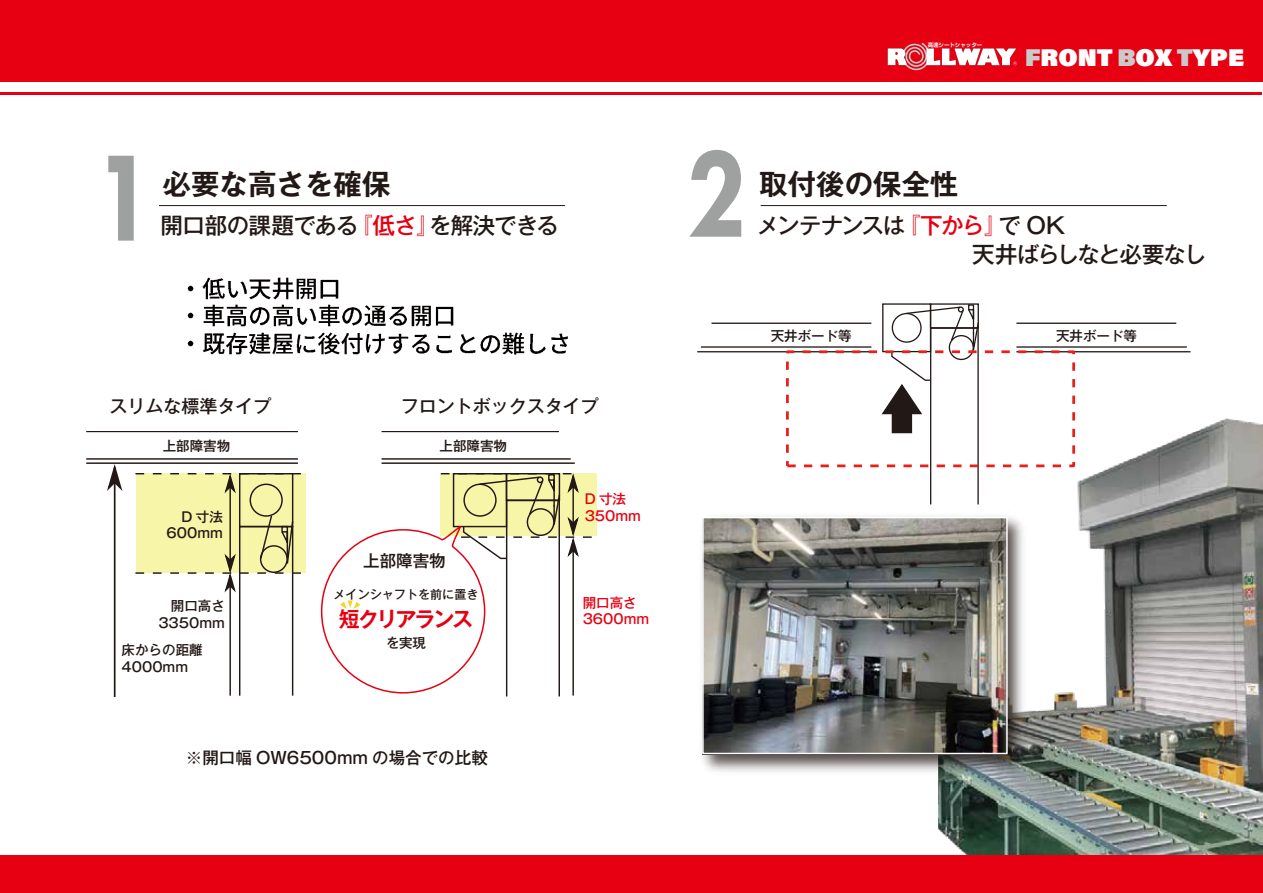
<style>
.page{position:relative;width:1263px;height:893px;background:#fff}
.page>*{position:absolute;margin:0;border:0;box-sizing:border-box;transform-origin:0 0}
.t1{font:800 127.35px "Futura PT";color:#9fa0a0;scale:.8 1}
.t2{font:700 28.5px "Gothic MB101 Pro De";color:#221815}
.t3{font:900 24.3px "Acumin Pro";color:#fff}
.t4{font:500 22.5px "Gothic MB101 Pro";letter-spacing:-.04em;color:#221815}
.t5{font:500 22.5px "Gothic MB101 Pro";letter-spacing:-.07em;color:#221815}
.t6{font:700 21px "Gothic MB101 Pro De";letter-spacing:-.1em;color:#e60012}
.t7{font:500 18px "Gothic MB101 Pro";color:#221815}
.t8{font:500 16.5px "Gothic MB101 Pro";color:#221815}
.t9{font:500 13.5px/16.5px "Gothic MB101 Pro";color:#221815;text-align:right}
.t10{font:500 13.5px/16.5px "Gothic MB101 Pro";color:#e60012}
.t11{font:500 12.15px "Gothic MB101 Pro";color:#221815}
.t12{font:700 5.4px "Shin Go Pro De";color:#fff}
.s1{color:#c9caca}
.s2{color:#e60012}
.s3{font-family:"Koz Go Pr 6 N";font-weight:400}
</style>
<div class="page">
<img style="left:938px;top:418px;width:325px;height:452px">
<div style="left:0;top:0;width:1263px;height:82px;background:#e60012"></div>
<hr style="left:0;top:93px;width:1261px;height:2px;background:#e60012">
<div style="left:0;top:855px;width:1262px;height:37px;background:#e60012"></div>
<img style="left:187px;top:277px;width:152px;height:21px">
<img style="left:187px;top:298px;width:267px;height:27px">
<img style="left:187px;top:325px;width:381px;height:30px">
<div style="left:136px;top:474px;width:170px;height:99px;background:#f7f5a8"></div>
<div style="left:239px;top:526px;width:54px;height:170px;border:1px solid #221815"></div>
<div style="left:239px;top:473px;width:54px;height:54px;border:1px solid #221815"></div>
<div style="left:250px;top:484px;width:33px;height:33px;border:1px solid #221815;border-radius:50%"></div>
<hr style="left:229px;top:476px;width:2px;height:95px;background:#221815">
<svg style="left:135px;top:473px;width:171px;height:23px"></svg>
<hr style="left:229px;top:575px;width:2px;height:121px;background:#221815">
<svg style="left:135px;top:514px;width:166px;height:81px"></svg>
<hr style="left:114px;top:467px;width:2px;height:230px;background:#221815">
<svg style="left:107px;top:464px;width:16px;height:30px"></svg>
<hr style="left:572px;top:540px;width:2px;height:156px;background:#221815">
<hr style="left:86px;top:462px;width:212px;height:2px;background:#221815">
<hr style="left:86px;top:458px;width:212px;height:2px;background:#221815">
<hr style="left:86px;top:431px;width:212px;height:1px;background:#221815">
<hr style="left:382px;top:462px;width:193px;height:2px;background:#221815">
<hr style="left:382px;top:458px;width:189px;height:2px;background:#221815">
<hr style="left:382px;top:431px;width:177px;height:1px;background:#221815">
<div style="left:930px;top:327px;width:49px;height:178px;border:1px solid #221815"></div>
<hr style="left:697px;top:351px;width:174px;height:1px;background:#221815">
<hr style="left:701px;top:346px;width:170px;height:2px;background:#221815">
<hr style="left:711px;top:323px;width:160px;height:1px;background:#221815">
<hr style="left:1016px;top:351px;width:174px;height:1px;background:#221815">
<hr style="left:1016px;top:346px;width:171px;height:2px;background:#221815">
<hr style="left:1016px;top:323px;width:160px;height:1px;background:#221815">
<svg style="left:881px;top:304px;width:98px;height:111px"></svg>
<div style="left:892px;top:413px;width:20px;height:20px;background:#221815"></div>
<div style="left:786px;top:350px;width:289px;height:117px;border:3px dashed #e7211a"></div>
<hr style="left:159px;top:205px;width:406px;height:1px;background:#221815">
<hr style="left:761px;top:205px;width:406px;height:1px;background:#221815">
<svg style="left:888px;top:43px;width:129px;height:27px"></svg>
<svg style="left:320px;top:473px;width:276px;height:221px"></svg>
<img style="left:702px;top:510px;width:328px;height:268px">
<img style="left:705px;top:520px;width:300px;height:231px">
<div style="left:702px;top:517px;width:306px;height:237px;border:2px solid #fff"></div>
<p class="t12" style="left:928px;top:40px;width:56px">高速シートシャッター</p>
<h3 class="t3" style="left:1025px;top:40px;width:221px"><span class="s1">F</span>RONT <span class="s1">B</span>OX <span class="s1">T</span>YPE</h3>
<h1 class="t1" style="left:94px;top:118px;width:78px">1</h1>
<h1 class="t1" style="left:687px;top:115px;width:78px">2</h1>
<h2 class="t2" style="left:163px;top:160px;width:229px">必要な高さを確保</h2>
<h3 class="t4" style="left:160px;top:207px;width:400px">開口部の課題である<span class="s2">『低さ』</span>を解決できる</h3>
<h2 class="t2" style="left:759px;top:160px;width:201px">取付後の保全性</h2>
<h3 class="t5" style="left:757px;top:207px;width:310px">メンテナンスは<span class="s2">『下から』</span>で OK</h3>
<h3 class="t4" style="left:972px;top:236px;width:235px">天井ばらしなと必要なし</h3>
<h3 class="t7" style="left:109px;top:391px;width:163px">スリムな標準タイプ</h3>
<h3 class="t7" style="left:401px;top:391px;width:199px">フロントボックスタイプ</h3>
<p class="t9" style="left:163px;top:435px;width:69px">上部障害物</p>
<p class="t9" style="left:167px;top:506px;width:58px">D 寸法<br>600mm</p>
<p class="t9" style="left:439px;top:435px;width:69px">上部障害物</p>
<p class="t8" style="left:363px;top:547px;width:84px">上部障害物</p>
<p class="t10" style="left:585px;top:489px;width:58px">D 寸法<br>350mm</p>
<p class="t11" style="left:334px;top:584px;width:146px">メインシャフトを前に置き</p>
<h3 class="t6" style="left:339px;top:602px;width:136px">短クリアランス</h3>
<p class="t9" style="left:386px;top:633px;width:41px">を実現</p>
<p class="t9" style="left:158px;top:596px;width:68px">開口高さ<br>3350mm</p>
<p class="t10" style="left:583px;top:593px;width:68px">開口高さ<br>3600mm</p>
<p class="t9" style="left:122px;top:640px;width:82px;text-align:left">床からの距離<br>4000mm</p>
<p class="t9" style="left:771px;top:326px;width:82px">天井ボード等</p>
<p class="t9" style="left:1056px;top:326px;width:82px">天井ボード等</p>
<p class="t8" style="left:186px;top:744px;width:303px"><span class="s3">※</span>開口幅 OW6500mm の場合での比較</p>
</div>
